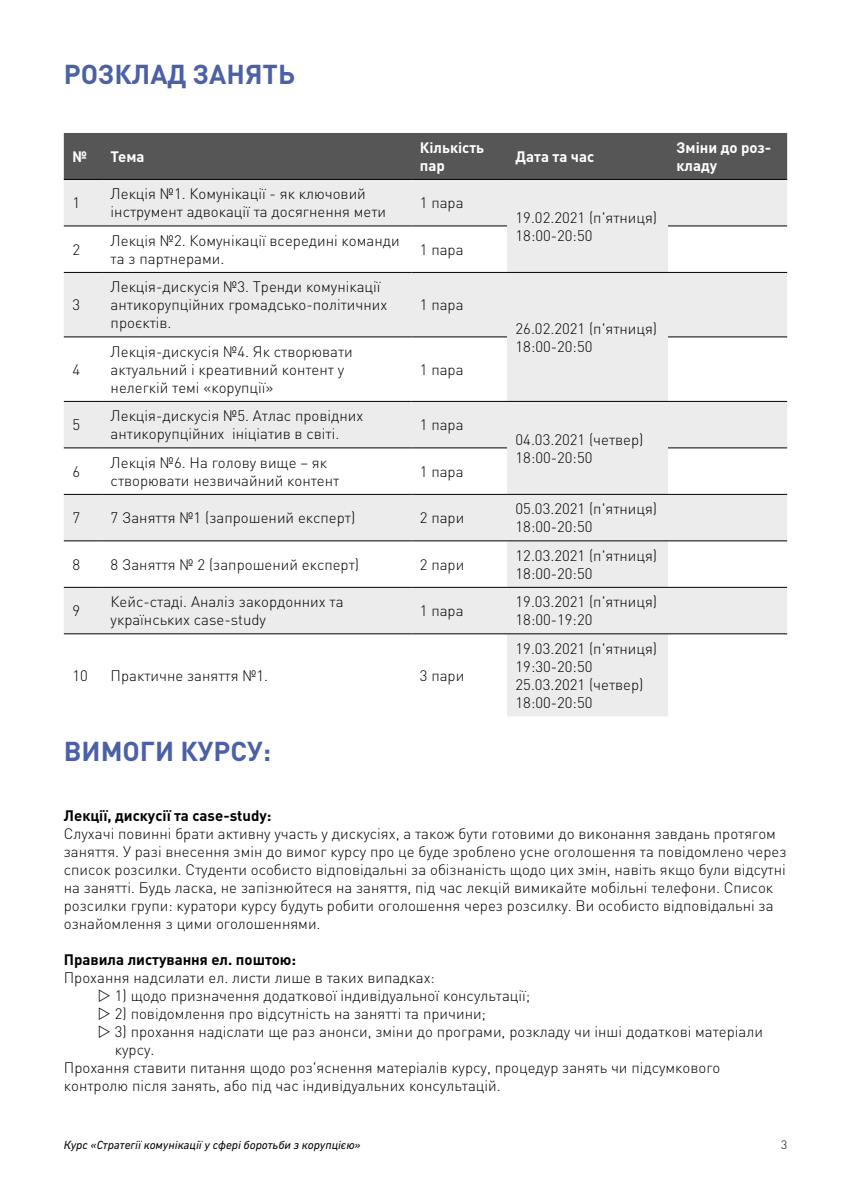
<style>
.page{position:relative;width:851px;height:1191px;background:#fff}
.page>*{position:absolute;margin:0;border:0;box-sizing:border-box;transform-origin:0 0}
.t1{font:700 27px "DIN Pro";color:#4b61a5}
.t2{font:300 15px/18px "DIN Pro";color:#000}
.t3{font:700 15px "DIN Pro";color:#000}
.t4{font:700 15px/18px "DIN Pro";color:#fff}
.t5{font:italic 12px "DIN Next CYR";color:#000}
.t6{font:300 12px "DIN Pro";color:#000}
</style>
<div class="page">
<div style="left:64px;top:133px;width:723px;height:46px;background:#565656"></div>
<div style="left:64px;top:180px;width:723px;height:46px;background:#ececed"></div>
<div style="left:507px;top:180px;width:161px;height:46px;background:#ececed"></div>
<svg style="left:64px;top:226px;width:723px;height:490px;fill:#ececed"></svg>
<hr style="left:64px;top:179px;width:38px;height:1px;background:#000">
<hr style="left:102px;top:179px;width:309px;height:1px;background:#000">
<hr style="left:411px;top:179px;width:96px;height:1px;background:#000">
<hr style="left:507px;top:179px;width:161px;height:1px;background:#000">
<hr style="left:668px;top:179px;width:119px;height:1px;background:#000">
<hr style="left:64px;top:226px;width:38px;height:1px;background:#000">
<hr style="left:102px;top:226px;width:309px;height:1px;background:#000">
<hr style="left:411px;top:226px;width:96px;height:1px;background:#000">
<hr style="left:668px;top:226px;width:119px;height:1px;background:#000">
<hr style="left:64px;top:272px;width:38px;height:1px;background:#000">
<hr style="left:102px;top:272px;width:309px;height:1px;background:#000">
<hr style="left:411px;top:272px;width:96px;height:1px;background:#000">
<hr style="left:507px;top:272px;width:161px;height:1px;background:#000">
<hr style="left:668px;top:272px;width:119px;height:1px;background:#000">
<hr style="left:64px;top:337px;width:38px;height:1px;background:#000">
<hr style="left:102px;top:337px;width:309px;height:1px;background:#000">
<hr style="left:411px;top:337px;width:96px;height:1px;background:#000">
<hr style="left:668px;top:337px;width:119px;height:1px;background:#000">
<hr style="left:64px;top:401px;width:38px;height:1px;background:#000">
<hr style="left:102px;top:401px;width:309px;height:1px;background:#000">
<hr style="left:411px;top:401px;width:96px;height:1px;background:#000">
<hr style="left:507px;top:401px;width:161px;height:1px;background:#000">
<hr style="left:668px;top:401px;width:119px;height:1px;background:#000">
<hr style="left:64px;top:447px;width:38px;height:1px;background:#000">
<hr style="left:102px;top:447px;width:309px;height:1px;background:#000">
<hr style="left:411px;top:447px;width:96px;height:1px;background:#000">
<hr style="left:668px;top:447px;width:119px;height:1px;background:#000">
<hr style="left:64px;top:494px;width:38px;height:1px;background:#000">
<hr style="left:102px;top:494px;width:309px;height:1px;background:#000">
<hr style="left:411px;top:494px;width:96px;height:1px;background:#000">
<hr style="left:507px;top:494px;width:161px;height:1px;background:#000">
<hr style="left:668px;top:494px;width:119px;height:1px;background:#000">
<hr style="left:64px;top:540px;width:38px;height:1px;background:#000">
<hr style="left:102px;top:540px;width:309px;height:1px;background:#000">
<hr style="left:411px;top:540px;width:96px;height:1px;background:#000">
<hr style="left:507px;top:540px;width:161px;height:1px;background:#000">
<hr style="left:668px;top:540px;width:119px;height:1px;background:#000">
<hr style="left:64px;top:587px;width:38px;height:1px;background:#000">
<hr style="left:102px;top:587px;width:309px;height:1px;background:#000">
<hr style="left:411px;top:587px;width:96px;height:1px;background:#000">
<hr style="left:507px;top:587px;width:161px;height:1px;background:#000">
<hr style="left:668px;top:587px;width:119px;height:1px;background:#000">
<hr style="left:64px;top:633px;width:38px;height:1px;background:#000">
<hr style="left:102px;top:633px;width:309px;height:1px;background:#000">
<hr style="left:411px;top:633px;width:96px;height:1px;background:#000">
<hr style="left:507px;top:633px;width:161px;height:1px;background:#000">
<hr style="left:668px;top:633px;width:119px;height:1px;background:#000">
<h1 class="t1" style="left:64px;top:56px;width:233px">Розклад занять</h1>
<p class="t4" style="left:72px;top:147px;width:16px">№</p>
<p class="t4" style="left:111px;top:147px;width:35px">Тема</p>
<p class="t4" style="left:420px;top:138px;width:66px">Кількість пар</p>
<p class="t4" style="left:515px;top:147px;width:80px">Дата та час</p>
<p class="t4" style="left:676px;top:138px;width:96px">Зміни до роз&shy;кладу</p>
<p class="t2" style="left:72px;top:193px;width:9px">1</p>
<p class="t2" style="left:111px;top:184px;width:277px">Лекція №1. Комунікації - як ключовий інструмент адвокації та досягнення мети</p>
<p class="t2" style="left:420px;top:193px;width:45px">1 пара</p>
<p class="t2" style="left:515px;top:208px;width:143px">19.02.2021 (п'ятниця)<br>18:00-20:50</p>
<p class="t2" style="left:72px;top:240px;width:9px">2</p>
<p class="t2" style="left:111px;top:231px;width:290px">Лекція №2. Комунікації всередині команди та з партнерами.</p>
<p class="t2" style="left:420px;top:240px;width:45px">1 пара</p>
<p class="t2" style="left:72px;top:295px;width:9px">3</p>
<p class="t2" style="left:111px;top:277px;width:278px">Лекція-дискусія №3. Тренди комунікації антикорупційних громадсько-політичних проєктів.</p>
<p class="t2" style="left:420px;top:295px;width:45px">1 пара</p>
<p class="t2" style="left:515px;top:319px;width:143px">26.02.2021 (п'ятниця)<br>18:00-20:50</p>
<p class="t2" style="left:111px;top:342px;width:243px">Лекція-дискусія №4. Як створювати актуальний і креативний контент у нелегкій темі «корупції»</p>
<p class="t2" style="left:72px;top:360px;width:9px">4</p>
<p class="t2" style="left:420px;top:360px;width:45px">1 пара</p>
<p class="t2" style="left:72px;top:415px;width:9px">5</p>
<p class="t2" style="left:111px;top:406px;width:254px">Лекція-дискусія №5. Атлас провідних антикорупційних ініціатив в світі.</p>
<p class="t2" style="left:420px;top:415px;width:45px">1 пара</p>
<p class="t2" style="left:515px;top:429px;width:129px">04.03.2021 (четвер)<br>18:00-20:50</p>
<p class="t2" style="left:72px;top:462px;width:9px">6</p>
<p class="t2" style="left:111px;top:453px;width:230px">Лекція №6. На голову вище – як створювати незвичайний контент</p>
<p class="t2" style="left:420px;top:462px;width:45px">1 пара</p>
<p class="t2" style="left:72px;top:508px;width:9px">7</p>
<p class="t2" style="left:111px;top:508px;width:246px">7 Заняття №1 (запрошений експерт)</p>
<p class="t2" style="left:420px;top:508px;width:46px">2 пари</p>
<p class="t2" style="left:515px;top:499px;width:143px">05.03.2021 (п'ятниця)<br>18:00-20:50</p>
<p class="t2" style="left:72px;top:555px;width:9px">8</p>
<p class="t2" style="left:111px;top:555px;width:250px">8 Заняття № 2 (запрошений експерт)</p>
<p class="t2" style="left:420px;top:555px;width:46px">2 пари</p>
<p class="t2" style="left:515px;top:546px;width:143px">12.03.2021 (п'ятниця)<br>18:00-20:50</p>
<p class="t2" style="left:72px;top:601px;width:9px">9</p>
<p class="t2" style="left:111px;top:592px;width:234px">Кейс-стаді. Аналіз закордонних та українських case-study</p>
<p class="t2" style="left:420px;top:601px;width:45px">1 пара</p>
<p class="t2" style="left:515px;top:592px;width:143px">19.03.2021 (п'ятниця)<br>18:00-19:20</p>
<p class="t2" style="left:72px;top:666px;width:17px">10</p>
<p class="t2" style="left:111px;top:666px;width:159px">Практичне заняття №1.</p>
<p class="t2" style="left:420px;top:666px;width:46px">3 пари</p>
<h1 class="t1" style="left:64px;top:732px;width:209px">Вимоги курсу:</h1>
<p class="t2" style="left:515px;top:639px;width:143px">19.03.2021 (п'ятниця)<br>19:30-20:50<br>25.03.2021 (четвер)<br>18:00-20:50</p>
<p class="t3" style="left:64px;top:805px;width:209px">Лекції, дискусії та case-study:</p>
<p class="t2" style="left:64px;top:824px;width:724px">Слухачі повинні брати активну участь у дискусіях, а також бути готовими до виконання завдань протягом заняття. У разі внесення змін до вимог курсу про це буде зроблено усне оголошення та повідомлено через список розсилки. Студенти особисто відповідальні за обізнаність щодо цих змін, навіть якщо були відсутні на занятті. Будь ласка, не запізнюйтеся на заняття, під час лекцій вимикайте мобільні телефони. Список розсилки групи: куратори курсу будуть робити оголошення через розсилку. Ви особисто відповідальні за ознайомлення з цими оголошеннями.</p>
<p class="t3" style="left:64px;top:949px;width:234px">П равила листування ел. поштою:</p>
<p class="t2" style="left:64px;top:968px;width:372px">Прохання надсилати ел. листи лише в таких випадках:</p>
<p class="t2" style="left:115px;top:986px;width:417px">1) щодо призначення додаткової індивідуальної консультації;</p>
<p class="t2" style="left:115px;top:1004px;width:372px">2) повідомлення про відсутність на занятті та причини;</p>
<p class="t2" style="left:115px;top:1022px;width:649px">3) прохання надіслати ще раз анонси, зміни до програми, розкладу чи інші додаткові матеріали</p>
<p class="t2" style="left:115px;top:1040px;width:41px">курсу.</p>
<p class="t2" style="left:64px;top:1058px;width:658px">Прохання ставити питання щодо роз'яснення матеріалів курсу, процедур занять чи підсумкового</p>
<p class="t2" style="left:64px;top:1076px;width:438px">контролю після занять, або під час індивідуальних консультацій.</p>
<p class="t5" style="left:64px;top:1138px;width:298px">Курс «Стратегії комунікації у сфері боротьби з корупцією»</p>
<p class="t6" style="left:780px;top:1136px;width:8px">3</p>
</div>
